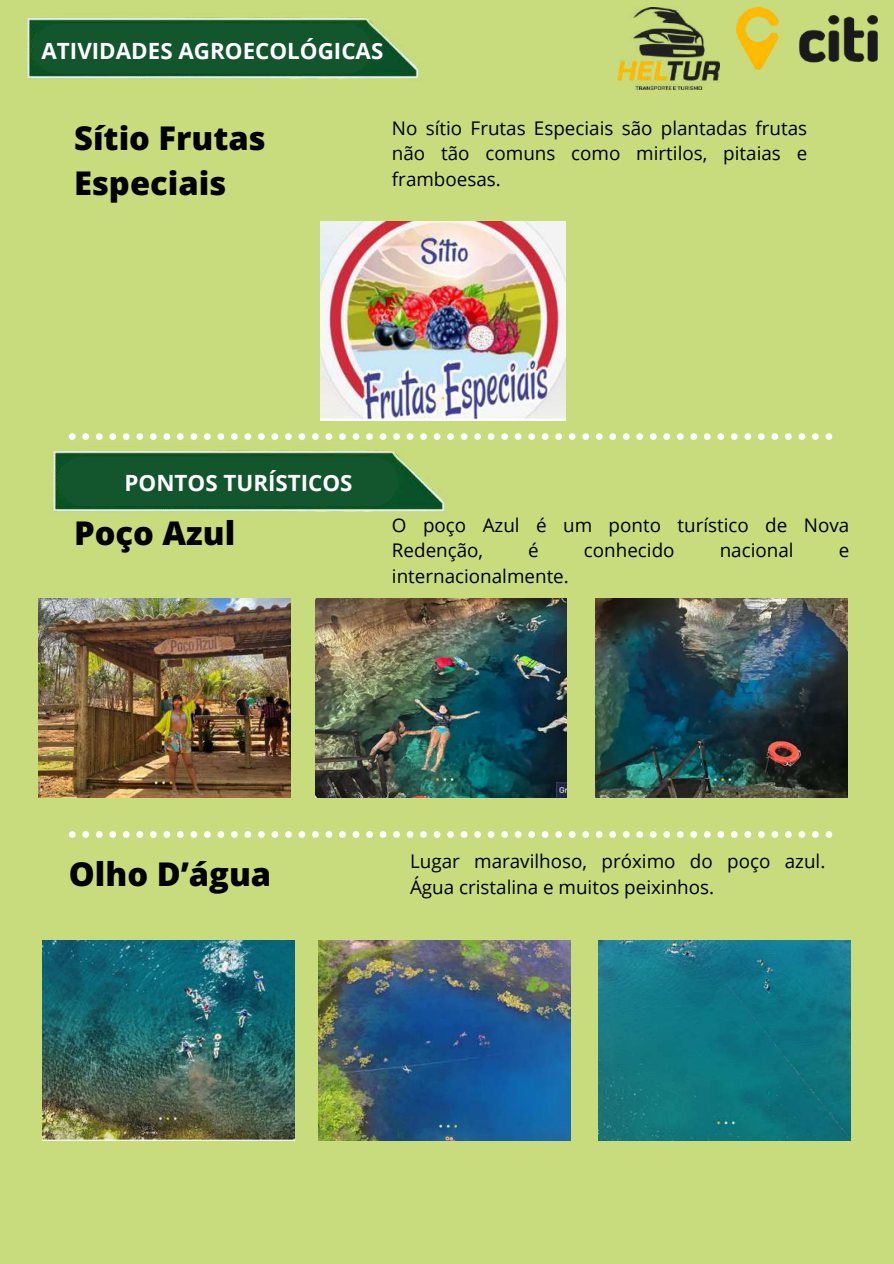
<style>
.page{position:relative;width:894px;height:1264px;background:#fff}
.page>*{position:absolute;margin:0;border:0;box-sizing:border-box;transform-origin:0 0}
.t1{font:800 32.7px/45px "Open Sans";color:#000}
.t2{font:700 22.35px "Open Sans";color:#fff}
.t3{font:18.75px/25.7px "Open Sans";color:#000}
</style>
<div class="page">
<div style="left:0;top:0;width:893px;height:1263px;background:#c8dc7e"></div>
<img style="left:27px;top:17px;width:392px;height:62px">
<div style="left:33px;top:24px;width:338px;height:50px;background:#13562e"></div>
<svg style="left:474px;top:433px;width:358px;height:7px"></svg>
<img style="left:315px;top:598px;width:251px;height:199px">
<img style="left:595px;top:598px;width:251px;height:199px">
<img style="left:39px;top:598px;width:251px;height:199px">
<img style="left:319px;top:940px;width:251px;height:200px">
<img style="left:598px;top:940px;width:252px;height:200px">
<img style="left:43px;top:940px;width:251px;height:200px">
<svg style="left:69px;top:831px;width:763px;height:6px"></svg>
<img style="left:736px;top:8px;width:141px;height:62px">
<img style="left:617px;top:8px;width:101px;height:82px">
<img style="left:53px;top:433px;width:415px;height:79px">
<div style="left:59px;top:456px;width:338px;height:50px;background:#13562e"></div>
<img style="left:320px;top:221px;width:245px;height:199px">
<p class="t2" style="left:42px;top:35px;width:343px">ATIVIDADES AGROECOLÓGICAS</p>
<h1 class="t1" style="left:74px;top:114px;width:193px">Sítio Frutas<br>Especiais</h1>
<p class="t3" style="left:392px;top:114px;width:416px;text-align:justify">No sítio Frutas Especiais são plantadas frutas não tão comuns como mirtilos, pitaias e framboesas.</p>
<p class="t2" style="left:124px;top:467px;width:229px">PONTOS TURÍSTICOS</p>
<h1 class="t1" style="left:74px;top:510px;width:163px">Poço Azul</h1>
<p class="t3" style="left:392px;top:511px;width:458px">O poço Azul é um ponto turístico de Nova<br>Redenção,</p>
<p class="t3" style="left:528px;top:537px;width:12px">é</p>
<p class="t3" style="left:584px;top:537px;width:92px">conhecido</p>
<p class="t3" style="left:719px;top:537px;width:75px">nacional</p>
<p class="t3" style="left:838px;top:537px;width:12px">e</p>
<p class="t3" style="left:392px;top:563px;width:178px">internacionalmente.</p>
<h1 class="t1" style="left:69px;top:850px;width:204px">Olho D’água</h1>
<p class="t3" style="left:410px;top:848px;width:416px">Lugar maravilhoso, próximo do poço azul.</p>
<p class="t3" style="left:410px;top:873px;width:305px">Água cristalina e muitos peixinhos.</p>
</div>
